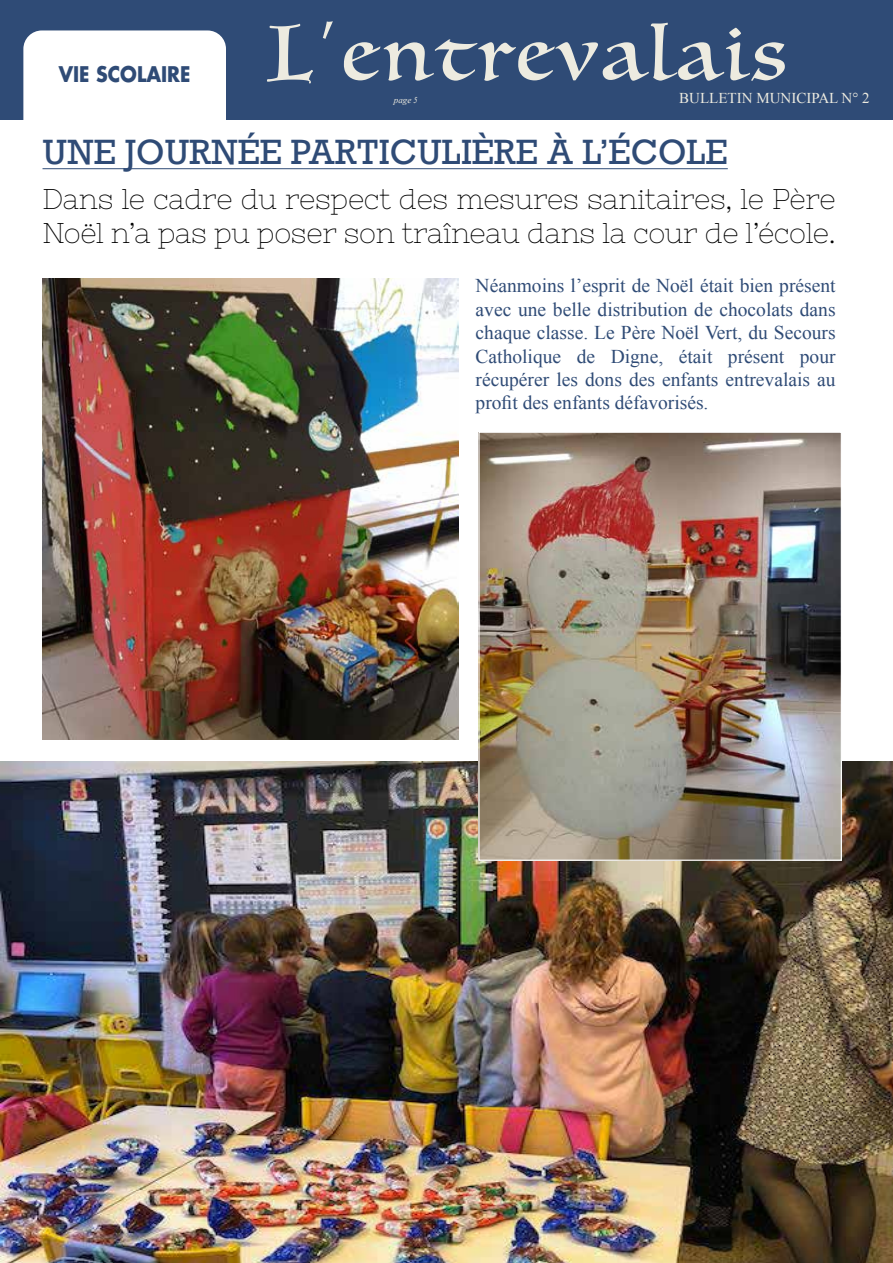
<style>
.page{position:relative;width:893px;height:1263px;background:#fff}
.page>*{position:absolute;margin:0;border:0;box-sizing:border-box;transform-origin:0 0}
.t1{font:75px "Luminari";letter-spacing:.09em;color:#edebe0}
.t2{font:33px "Rockwell";color:#2f4b76}
.t3{font:28.5px/34.2px "Nixie One";letter-spacing:-.01em;color:#000}
.t4{font:700 21px "Futura LT";color:#2f4b76;scale:.9 1}
.t5{font:19.5px/23.4px "Times New Roman";color:#2f4b76;text-align:justify}
.t6{font:15px "Times New Roman";color:#edebe0}
.t7{font:italic 9px "Times New Roman";color:#edebe0}
</style>
<div class="page">
<div style="left:0;top:0;width:893px;height:120px;background:#2f4b76"></div>
<img style="left:43px;top:279px;width:416px;height:461px">
<img style="left:0;top:761px;width:893px;height:502px">
<img style="left:480px;top:434px;width:360px;height:425px">
<div style="left:478px;top:432px;width:364px;height:429px;border:1px solid #fff"></div>
<div style="left:23px;top:30px;width:203px;height:116px;background:#fff;border-radius:18px"></div>
<hr style="left:43px;top:168px;width:685px;height:1px;background:#2f4b76">
<p class="t4" style="left:59px;top:60px;width:148px">VIE SCOLAIRE</p>
<h1 class="t1" style="left:268px;top:-10px;width:521px">L’entrevalais</h1>
<p class="t7" style="left:394px;top:93px;width:25px">page 5</p>
<p class="t6" style="left:679px;top:88px;width:192px">BULLETIN MUNICIPAL N° 2</p>
<h2 class="t2" style="left:43px;top:132px;width:687px">UNE JOURNÉE PARTICULIÈRE À L’ÉCOLE</h2>
<h3 class="t3" style="left:43px;top:182px;width:795px">Dans le cadre du respect des mesures sanitaires, le Père<br>Noël n’a pas pu poser son traîneau dans la cour de l’école.</h3>
<p class="t5" style="left:476px;top:274px;width:361px">Néanmoins l’esprit de Noël était bien présent avec une belle distribution de chocolats dans chaque classe. Le Père Noël Vert, du Secours Catholique de Digne, était présent pour récupérer les dons des enfants entrevalais au profit des enfants défavorisés.</p>
</div>
